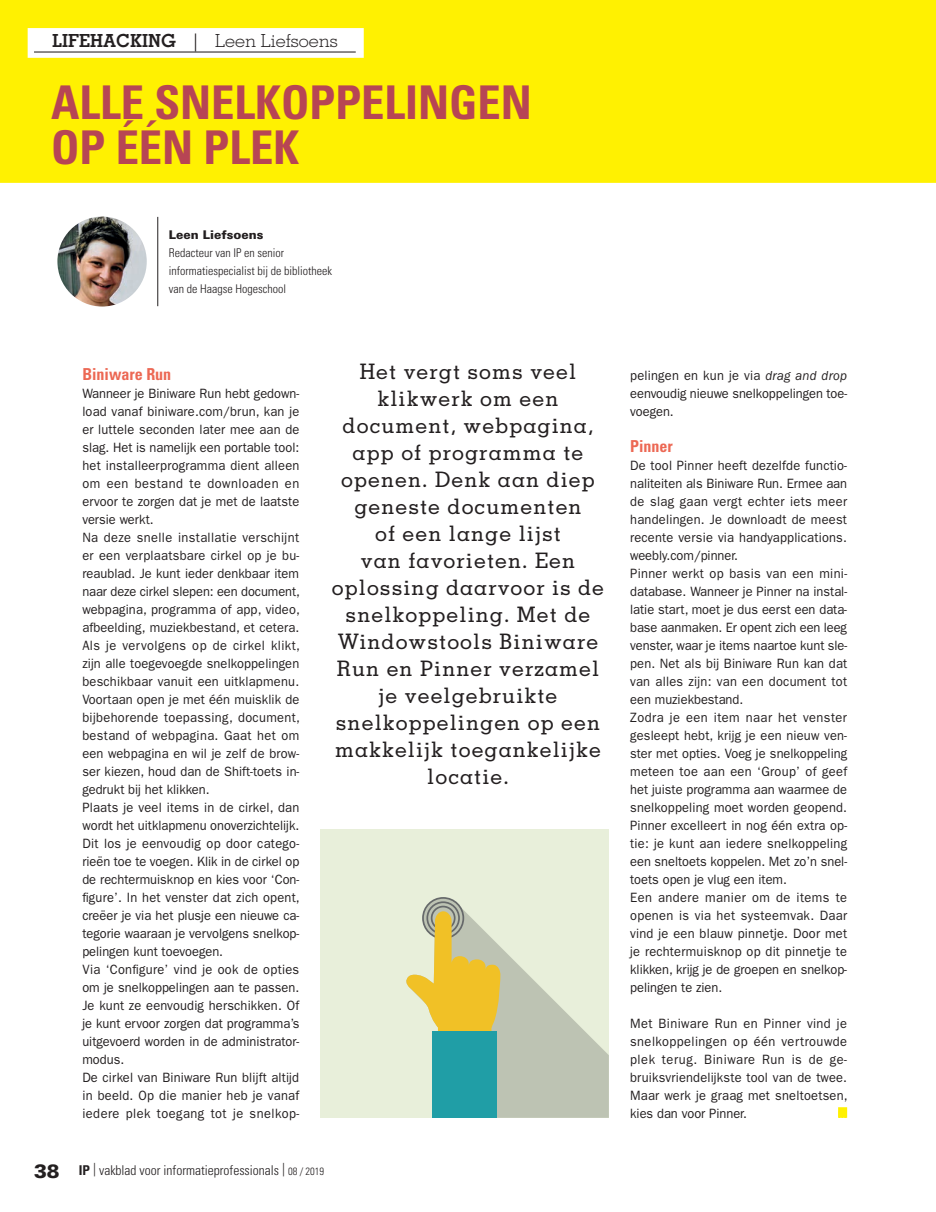
<style>
.page{position:relative;width:936px;height:1212px;background:#fff}
.page>*{position:absolute;margin:0;border:0;box-sizing:border-box;transform-origin:0 0}
.t1{font:700 condensed 46.5px/44.5px "Univers";color:#b74554}
.t2{font:500 21.3px/27px "Memphis";letter-spacing:.05em;color:#231f20;text-align:center}
.t3{font:300 18px "Memphis";color:#231f20}
.t4{font:700 condensed 16.5px "Univers";color:#ec6854}
.t5{font:13.5px/18px "Franklin Gothic";letter-spacing:.01em;color:#231f20;scale:.95 1}
.t6{font:300 condensed 13.5px "Univers";color:#231f20}
.t7{font:300 condensed 12px/18px "Univers";color:#231f20}
.t8{font:900 12px "Univers";color:#231f20}
.t9{font:800 10.5px "Franklin Gothic";color:#fff101}
.s1{font-weight:700}
.s2{font-weight:500}
.s3{font-weight:900;font-stretch:normal;font-size:19.2px}
.s4{font-size:10.5px}
.s5{font-style:italic}
</style>
<div class="page">
<div style="left:0;top:0;width:935px;height:183px;background:#fff101"></div>
<img style="left:57px;top:216px;width:90px;height:90px;border-radius:45px">
<hr style="left:157px;top:217px;width:1px;height:89px;background:#231f20">
<hr style="left:34px;top:51px;width:322px;height:2px;background:#231f20">
<div style="left:838px;top:1107px;width:9px;height:11px;background:#fff101"></div>
<div style="left:320px;top:830px;width:289px;height:288px;background:#e8efda"></div>
<div style="left:422px;top:897px;width:42px;height:42px;border:2px solid #66696a;border-radius:50%"></div>
<svg style="left:406px;top:898px;width:203px;height:220px"></svg>
<div style="left:433px;top:1031px;width:64px;height:87px;background:#209ea6"></div>
<h3 class="t3" style="left:52px;top:30px;width:287px"><span class="s1">LIFEHACKING</span> <span class="s2">|</span> Leen Liefsoens</h3>
<h1 class="t1" style="left:51px;top:80px;width:482px">ALLE SNELKOPPELINGEN<br>OP ÉÉN PLEK</h1>
<p class="t8" style="left:169px;top:227px;width:96px">Leen Liefsoens</p>
<p class="t7" style="left:169px;top:244px;width:165px">Redacteur van IP en senior informatiespecialist bij de bibliotheek van de Haagse Hogeschool</p>
<p class="t4" style="left:82px;top:364px;width:90px">Biniware Run</p>
<p class="t5" style="left:82px;top:384px;width:231px">Wanneer je Biniware Run hebt gedown&shy;load vanaf biniware.com/brun, kan je er luttele seconden later mee aan de slag. Het is namelijk een portable tool: het installeerprogramma dient alleen om een bestand te downloaden en ervoor te zorgen dat je met de laatste versie werkt.<br>Na deze snelle installatie verschijnt er een verplaatsbare cirkel op je bu&shy;reaublad. Je kunt ieder denkbaar item naar deze cirkel slepen: een document, webpagina, programma of app, video, afbeelding, muziekbestand, et cetera.<br>Als je vervolgens op de cirkel klikt, zijn alle toegevoegde snelkoppelingen beschikbaar vanuit een uitklapmenu.<br>Voortaan open je met één muisklik de bijbehorende toepassing, document, bestand of webpagina. Gaat het om een webpagina en wil je zelf de brow&shy;ser kiezen, houd dan de Shift-toets in&shy;gedrukt bij het klikken.<br>Plaats je veel items in de cirkel, dan wordt het uitklapmenu onoverzichtelijk.<br>Dit los je eenvoudig op door catego&shy;rieën toe te voegen. Klik in de cirkel op de rechtermuisknop en kies voor ‘Con&shy;figure’. In het venster dat zich opent, creëer je via het plusje een nieuwe ca&shy;tegorie waaraan je vervolgens snelkop&shy;pelingen kunt toevoegen.<br>Via ‘Configure’ vind je ook de opties om je snelkoppelingen aan te passen.<br>Je kunt ze eenvoudig herschikken. Of je kunt ervoor zorgen dat programma’s uitgevoerd worden in de administrator&shy;modus.<br>De cirkel van Biniware Run blijft altijd in beeld. Op die manier heb je vanaf iedere plek toegang tot je snelkop-</p>
<p class="t2" style="left:332px;top:358px;width:274px">Het vergt soms veel klikwerk om een document, webpagina, app of programma te openen. Denk aan diep geneste documenten<br>of een lange lijst<br>van favorieten. Een oplossing daarvoor is de snelkoppeling. Met de<br>Windowstools Biniware<br>Run en Pinner verzamel je veelgebruikte snelkoppelingen op een makkelijk toegankelijke locatie.</p>
<p class="t6" style="left:34px;top:1162px;width:292px"><span class="s3">38</span> <span class="s1">IP</span> | vakblad voor informatieprofessionals | <span class="s4">08 / 2019</span></p>
<p class="t5" style="left:630px;top:366px;width:230px;text-align:justify">pelingen en kun je via <span class="s5">drag and drop </span>eenvoudig nieuwe snelkoppelingen toe&shy;voegen.</p>
<p class="t4" style="left:630px;top:436px;width:44px">Pinner</p>
<p class="t5" style="left:630px;top:456px;width:230px">De tool Pinner heeft dezelfde functio&shy;naliteiten als Biniware Run. Ermee aan de slag gaan vergt echter iets meer handelingen. Je downloadt de meest recente versie via handyapplications. weebly.com/pinner.<br>Pinner werkt op basis van een mini&shy;database. Wanneer je Pinner na instal&shy;latie start, moet je dus eerst een data&shy;base aanmaken. Er opent zich een leeg venster, waar je items naartoe kunt sle&shy;pen. Net als bij Biniware Run kan dat van alles zijn: van een document tot een muziekbestand.<br>Zodra je een item naar het venster gesleept hebt, krijg je een nieuw ven&shy;ster met opties. Voeg je snelkoppeling meteen toe aan een ‘Group’ of geef het juiste programma aan waarmee de snelkoppeling moet worden geopend.<br>Pinner excelleert in nog één extra op&shy;tie: je kunt aan iedere snelkoppeling een sneltoets koppelen. Met zo’n snel&shy;toets open je vlug een item.<br>Een andere manier om de items te openen is via het systeemvak. Daar vind je een blauw pinnetje. Door met je rechtermuisknop op dit pinnetje te klikken, krijg je de groepen en snelkop&shy;pelingen te zien.</p>
<p class="t5" style="left:630px;top:1014px;width:230px;text-align:justify">Met Biniware Run en Pinner vind je snelkoppelingen op één vertrouwde plek terug. Biniware Run is de ge&shy;bruiksvriendelijkste tool van de twee.<br>Maar werk je graag met sneltoetsen, kies dan voor Pinner.</p>
<p class="t9" style="left:838px;top:1108px;width:11px">M</p>
</div>
